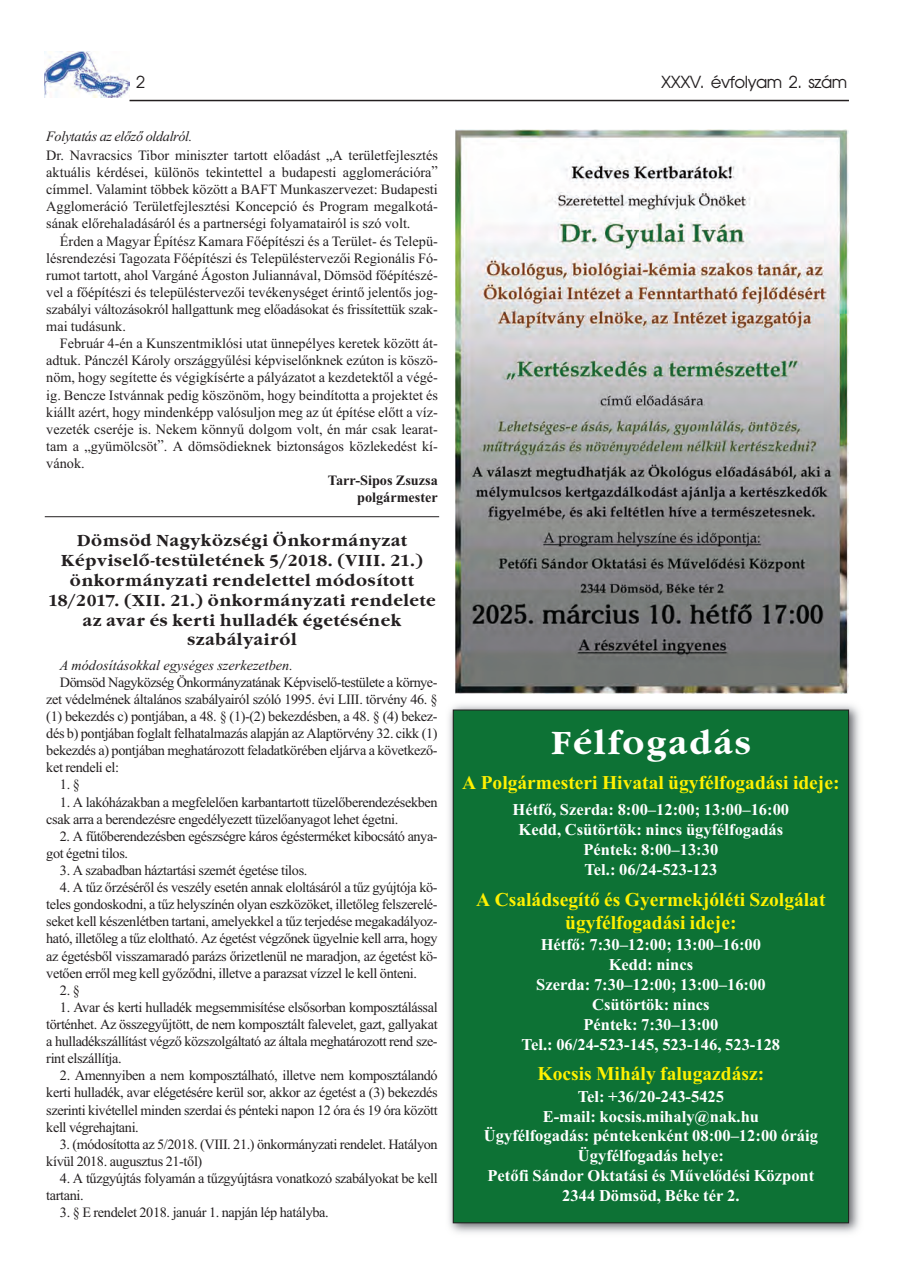
<style>
.page{position:relative;width:898px;height:1268px;background:#fff}
.page>*{position:absolute;margin:0;border:0;box-sizing:border-box;transform-origin:0 0}
.t1{font:700 33px "Garamond PFL";letter-spacing:.06em;color:#fff}
.t2{font:19.5px/23.4px "Times New Roman HUN Bold";color:#fff101;text-align:center}
.t3{font:16.5px/19.8px "Times New Roman HUN Bold";color:#fff;text-align:center}
.t4{font:700 16.5px/19.8px "Garamond PFL";letter-spacing:.03em;color:#231f20;text-align:center}
.t5{font:16.5px "Avalon";letter-spacing:-.03em;color:#231f20}
.t6{font:14.25px/17.1px "Times New Roman HUN";letter-spacing:-.025em;color:#231f20;text-align:justify}
.t7{font:14.25px "Times New Roman HUN Italic";color:#231f20}
.t8{font:14.25px/17.1px "Times New Roman HUN Bold";color:#231f20;text-align:right}
.t9{font:14.25px "Times New Roman HUN Italic";letter-spacing:-.025em;color:#231f20}
</style>
<div class="page">
<img style="left:45px;top:51px;width:85px;height:46px">
<hr style="left:129px;top:100px;width:719px;height:1px;background:#231f20">
<img style="left:455px;top:130px;width:393px;height:563px">
<hr style="left:45px;top:516px;width:394px;height:1px;background:#231f20">
<img style="left:449px;top:704px;width:411px;height:529px">
<div style="left:453px;top:710px;width:395px;height:512px;background:#0d7235"></div>
<p class="t5" style="left:136px;top:73px;width:11px">2</p>
<p class="t5" style="left:661px;top:73px;width:188px">XXXV. évfolyam 2. szám</p>
<p class="t9" style="left:46px;top:128px;width:148px">Folytatás az előző oldalról.</p>
<p class="t6" style="left:46px;top:146px;width:393px">Dr. Navracsics Tibor miniszter tartott előadást „A területfejlesztés aktuális kérdései, különös tekintettel a budapesti agglomerációra” címmel. Valamint többek között a BAFT Munkaszervezet: Budapesti Agglomeráció Területfejlesztési Koncepció és Program megalko tá - sá nak előrehaladásáról és a partnerségi folyamatairól is szó volt.</p>
<p class="t6" style="left:46px;top:232px;width:393px;text-indent:14px">Érden a Magyar Építész Kamara Főépítészi és a Terület- és Tele pü - lés rendezési Tagozata Főépítészi és Településtervezői Regionális Fó - ru mot tartott, ahol Vargáné Ágoston Juliannával, Dömsöd főépíté szé - vel a főépítészi és településtervezői tevékenységet érintő jelentős jog - szabályi változásokról hallgattunk meg előadásokat és frissítettük szak - mai tudásunk.</p>
<p class="t6" style="left:46px;top:335px;width:393px;text-indent:14px">Február 4-én a Kunszentmiklósi utat ünnepélyes keretek között át - adtuk. Pánczél Károly országgyűlési képviselőnknek ezúton is kö szö - nöm, hogy segítette és végigkísérte a pályázatot a kezdetektől a vé gé - ig. Bencze Istvánnak pedig köszönöm, hogy beindította a projektet és kiállt azért, hogy mindenképp valósuljon meg az út építése előtt a víz - vezeték cseréje is. Nekem könnyű dolgom volt, én már csak learat&shy;tam a „gyümölcsöt”. A dömsödieknek biztonságos közlekedést kí - vánok.</p>
<p class="t8" style="left:328px;top:471px;width:111px">Tarr-Sipos Zsuzsa polgármester</p>
<p class="t4" style="left:48px;top:530px;width:389px">Dömsöd Nagyközségi Önkormányzat Képviselő-testületének 5/2018. (VIII. 21.) önkormányzati rendelettel módosított 18/2017. (XII. 21.) önkormányzati rendelete az avar és kerti hulladék égetésének szabályairól</p>
<p class="t7" style="left:60px;top:656px;width:234px">A módosításokkal egységes szerkezetben.</p>
<p class="t6" style="left:46px;top:673px;width:393px;text-indent:14px">Dömsöd Nagyközség Önkormányzatának Képviselő-testülete a kör nye - zet védelmének általános szabályairól szóló 1995. évi LIII. törvény 46. § (1) bekezdés c) pontjában, a 48. § (1)-(2) bekezdésben, a 48. § (4) be kez - dés b) pontjában foglalt felhatalmazás alapján az Alaptörvény 32. cikk (1) be kezdés a) pontjában meghatározott feladatkörében eljárva a követ ke ző - ket rendeli el:</p>
<p class="t6" style="left:60px;top:776px;width:21px">1. §</p>
<p class="t6" style="left:46px;top:793px;width:393px;text-indent:14px">1. A lakóházakban a megfelelően karbantartott tüzelőberendezésekben csak arra a berendezésre engedélyezett tüzelőanyagot lehet égetni.</p>
<p class="t6" style="left:46px;top:827px;width:393px;text-indent:14px">2. A fűtőberendezésben egészségre káros égésterméket kibocsátó anya - got égetni tilos.</p>
<p class="t6" style="left:60px;top:861px;width:249px">3. A szabadban háztartási szemét égetése tilos.</p>
<p class="t6" style="left:46px;top:878px;width:393px;text-indent:14px">4. A tűz őrzéséről és veszély esetén annak eloltásáról a tűz gyújtója kö - teles gondoskodni, a tűz helyszínén olyan eszközöket, illetőleg felsze re lé - se ket kell készenlétben tartani, amelyekkel a tűz terjedése megakadályoz - ható, illetőleg a tűz eloltható. Az égetést végzőnek ügyelnie kell arra, hogy az égetésből visszamaradó parázs őrizetlenül ne maradjon, az égetést kö - ve tően erről meg kell győződni, illetve a parazsat vízzel le kell önteni.</p>
<p class="t6" style="left:60px;top:981px;width:21px">2. §</p>
<p class="t6" style="left:46px;top:998px;width:393px;text-indent:14px">1. Avar és kerti hulladék megsemmisítése elsősorban komposztálással történhet. Az összegyűjtött, de nem komposztált falevelet, gazt, gallyakat a hulladékszállítást végző közszolgáltató az általa meghatározott rend sze - rint elszállítja.</p>
<p class="t6" style="left:46px;top:1066px;width:393px;text-indent:14px">2. Amennyiben a nem komposztálható, illetve nem komposztálandó kerti hulladék, avar elégetésére kerül sor, akkor az égetést a (3) bekezdés szerinti kivétellel minden szerdai és pénteki napon 12 óra és 19 óra között kell végrehajtani.</p>
<p class="t6" style="left:46px;top:1135px;width:393px;text-indent:14px">3. (módosította az 5/2018. (VIII. 21.) önkormányzati rendelet. Hatályon kívül 2018. augusztus 21-től)</p>
<p class="t6" style="left:46px;top:1169px;width:393px;text-indent:14px">4. A tűzgyújtás folyamán a tűzgyújtásra vonatkozó szabályokat be kell tartani.</p>
<p class="t6" style="left:60px;top:1203px;width:270px">3. § E rendelet 2018. január 1. napján lép hatályba.</p>
<h1 class="t1" style="left:550px;top:723px;width:202px">Félfogadás</h1>
<h2 class="t2" style="left:462px;top:771px;width:379px">A Polgármesteri Hivatal ügyfélfogadási ideje:</h2>
<p class="t3" style="left:512px;top:799px;width:278px">Hétfő, Szerda: 8:00–12:00; 13:00–16:00<br>Kedd, Csütörtök: nincs ügyfélfogadás<br>Péntek: 8:00–13:30<br>Tel.: 06/24-523-123</p>
<h2 class="t2" style="left:476px;top:887px;width:351px">A Családsegítő és Gyermekjóléti Szolgálat ügyfélfogadási ideje:</h2>
<p class="t3" style="left:521px;top:934px;width:260px">Hétfő: 7:30–12:00; 13:00–16:00<br>Kedd: nincs<br>Szerda: 7:30–12:00; 13:00–16:00<br>Csütörtök: nincs<br>Péntek: 7:30–13:00<br>Tel.: 06/24-523-145, 523-146, 523-128</p>
<h2 class="t2" style="left:537px;top:1061px;width:228px">Kocsis Mihály falugazdász:</h2>
<p class="t3" style="left:484px;top:1086px;width:335px">Tel: +36/20-243-5425<br>E-mail: kocsis.mihaly@nak.hu<br>Ügyfélfogadás: péntekenként 08:00–12:00 óráig<br>Ügyfélfogadás helye:<br>Petőfi Sándor Oktatási és Művelődési Központ<br>2344 Dömsöd, Béke tér 2.</p>
</div>
